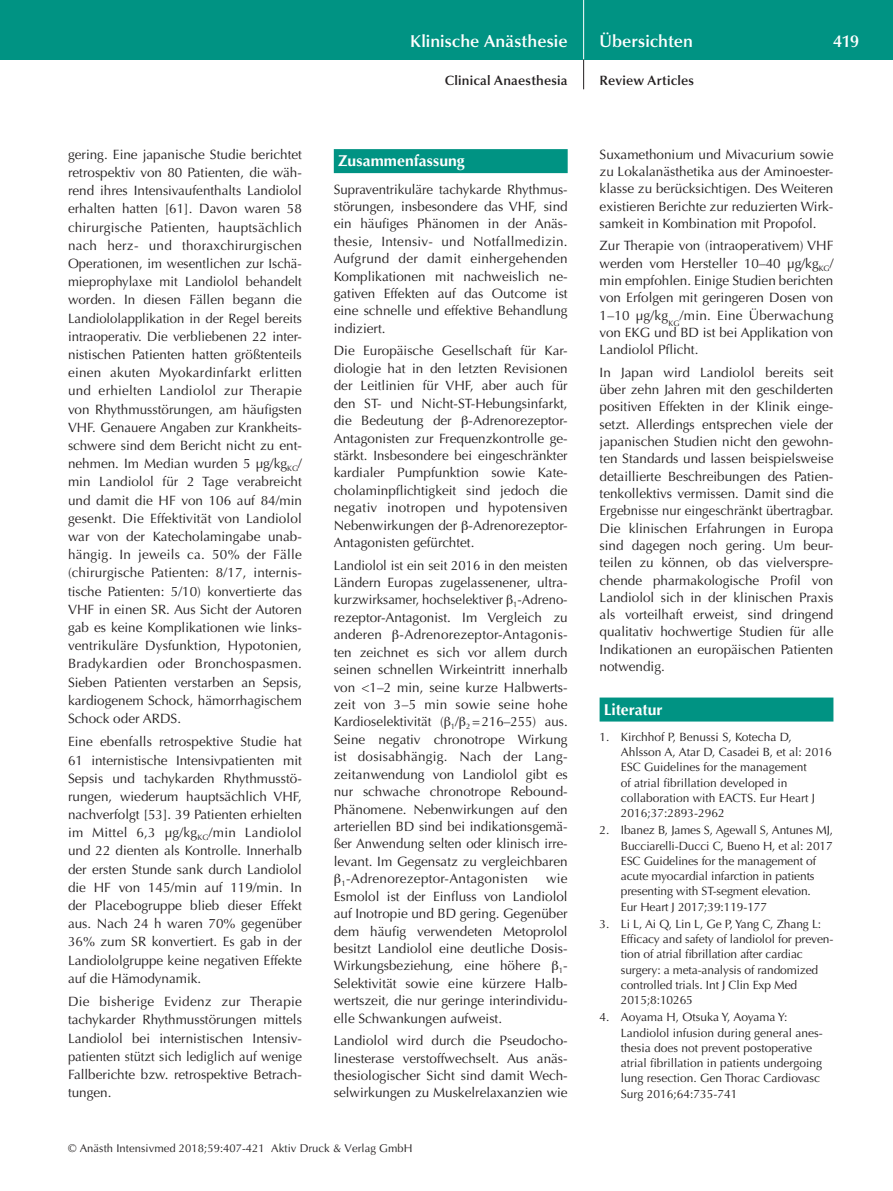
<style>
.page{position:relative;width:893px;height:1191px;background:#fff}
.page>*{position:absolute;margin:0;border:0;box-sizing:border-box;transform-origin:0 0}
.t1{font:600 17.25px "Optima";color:#fff}
.t2{font:700 15.75px "Optima";letter-spacing:.005em;color:#fff}
.t3{font:13.5px/18.1px "Optima";color:#231f20;text-align:justify}
.t4{font:13.5px "Optima";letter-spacing:.02em;color:#231f20}
.t5{font:600 13.5px "Optima";letter-spacing:.015em;color:#231f20}
.t6{font:12px/15.1px "Optima";letter-spacing:-.01em;color:#231f20}
.t7{font:11.25px "Optima";letter-spacing:.005em;color:#231f20}
.t8{font:7.8px "Optima";color:#231f20}
</style>
<div class="page">
<div style="left:0;top:0;width:893px;height:60px;background:#009383"></div>
<hr style="left:583px;top:0;width:1px;height:60px;background:#fff">
<svg style="left:583px;top:60px;width:1px;height:29px"></svg>
<div style="left:334px;top:149px;width:234px;height:24px;background:#009383"></div>
<div style="left:600px;top:697px;width:233px;height:24px;background:#009383"></div>
<p class="t3" style="left:68px;top:145px;width:235px">gering. Eine japanische Studie berichtet retrospektiv von 80 Patienten, die wäh&shy;rend ihres Intensivaufenthalts Landiolol erhalten hatten [61]. Davon waren 58 chirurgische Patienten, hauptsächlich nach herz- und thoraxchirurgischen Operationen, im wesentlichen zur Ischä&shy;mieprophylaxe mit Landiolol behandelt worden. In diesen Fällen begann die Landiololapplikation in der Regel bereits intraoperativ. Die verbliebenen 22 inter&shy;nistischen Patienten hatten größtenteils einen akuten Myokardinfarkt erlitten und erhielten Landiolol zur Therapie von Rhythmusstörungen, am häufigsten VHF. Genauere Angaben zur Krankheits&shy;schwere sind dem Bericht nicht zu ent&shy;nehmen. Im Median wurden 5 μg/kg<sub>KG</sub>/ min Landiolol für 2 Tage verabreicht und damit die HF von 106 auf 84/min gesenkt. Die Effektivität von Landiolol war von der Katecholamingabe unab&shy;hängig. In jeweils ca. 50% der Fälle (chirurgische Patienten: 8/17, internis&shy;tische Patienten: 5/10) konvertierte das VHF in einen SR. Aus Sicht der Autoren gab es keine Komplikationen wie links&shy;ventrikuläre Dysfunktion, Hypotonien, Bradykardien oder Bronchospasmen.<br>Sieben Patienten verstarben an Sepsis, kardiogenem Schock, hämorrhagischem Schock oder ARDS.</p>
<p class="t3" style="left:68px;top:733px;width:235px">Eine ebenfalls retrospektive Studie hat 61 internistische Intensivpatienten mit Sepsis und tachykarden Rhythmusstö&shy;rungen, wiederum hauptsächlich VHF, nachverfolgt [53]. 39 Patienten erhielten im Mittel 6,3 μg/kg<sub>KG</sub>/min Landiolol und 22 dienten als Kontrolle. Innerhalb der ersten Stunde sank durch Landiolol die HF von 145/min auf 119/min. In der Placebogruppe blieb dieser Effekt aus. Nach 24 h waren 70% gegenüber 36% zum SR konvertiert. Es gab in der Landiololgruppe keine negativen Effekte auf die Hämodynamik.</p>
<p class="t3" style="left:68px;top:992px;width:235px">Die bisherige Evidenz zur Therapie tachykarder Rhythmusstörungen mittels Landiolol bei internistischen Intensiv&shy;patienten stützt sich lediglich auf wenige Fallberichte bzw. retrospektive Betrach&shy;tungen.</p>
<p class="t1" style="left:410px;top:31px;width:159px">Klinische Anästhesie</p>
<p class="t5" style="left:445px;top:73px;width:124px">Clinical Anaesthesia</p>
<p class="t2" style="left:338px;top:152px;width:128px">Zusammenfassung</p>
<p class="t3" style="left:334px;top:180px;width:235px;line-height:17.4px">Supraventrikuläre tachykarde Rhythmus&shy;störungen, insbesondere das VHF, sind ein häufiges Phänomen in der Anäs&shy;thesie, Intensiv- und Notfallmedizin.<br>Aufgrund der damit einhergehenden Komplikationen mit nachweislich ne&shy;gativen Effekten auf das Outcome ist eine schnelle und effektive Behandlung indiziert.</p>
<p class="t3" style="left:334px;top:342px;width:235px;line-height:17.4px">Die Europäische Gesellschaft für Kar&shy;diologie hat in den letzten Revisionen der Leitlinien für VHF, aber auch für den ST- und Nicht-ST-Hebungsinfarkt, die Bedeutung der -Adrenorezeptor-Antagonisten zur Frequenzkontrolle ge&shy;stärkt. Insbesondere bei eingeschränkter kardialer Pumpfunktion sowie Kate&shy;cholaminpflichtigkeit sind jedoch die negativ inotropen und hypotensiven Nebenwirkungen der -Adrenorezeptor-Antagonisten gefürchtet.</p>
<p class="t3" style="left:334px;top:556px;width:235px;line-height:17.4px;text-align:left">Landiolol ist ein seit 2016 in den meisten Ländern Europas zugelassenener, ultra-‑ kurzwirksamer, hochselektiver <sub>1</sub>-Adreno-‑ rezeptor-Antagonist. Im Vergleich zu anderen</p>
<p class="t4" style="left:400px;top:627px;width:170px">-Adrenorezeptor-Antagonis-</p>
<p class="t3" style="left:334px;top:643px;width:235px">ten zeichnet es sich vor allem durch</p>
<p class="t3" style="left:334px;top:660px;width:235px">seinen schnellen Wirkeintritt innerhalb</p>
<p class="t3" style="left:334px;top:678px;width:235px">von &lt;1–2 min, seine kurze Halbwerts-</p>
<p class="t4" style="left:334px;top:696px;width:235px">zeit von 3–5 min sowie seine hohe</p>
<p class="t3" style="left:334px;top:713px;width:235px">Kardioselektivität ( <sub>1</sub>/ <sub>2</sub> =216–255) aus.</p>
<p class="t3" style="left:334px;top:730px;width:235px">Seine negativ chronotrope Wirkung</p>
<p class="t4" style="left:334px;top:749px;width:235px">ist dosisabhängig. Nach der Lang-</p>
<p class="t3" style="left:334px;top:765px;width:235px">zeitanwendung von Landiolol gibt es</p>
<p class="t3" style="left:334px;top:782px;width:235px">nur schwache chronotrope Rebound-</p>
<p class="t3" style="left:334px;top:800px;width:235px">Phänomene. Nebenwirkungen auf den</p>
<p class="t3" style="left:334px;top:817px;width:235px">arteriellen BD sind bei indikationsgemä-</p>
<p class="t3" style="left:334px;top:835px;width:235px">ßer Anwendung selten oder klinisch irre-</p>
<p class="t3" style="left:334px;top:852px;width:235px">levant. Im Gegensatz zu vergleichbaren</p>
<p class="t4" style="left:341px;top:870px;width:188px"><sub>1</sub>-Adrenorezeptor-Antagonisten</p>
<p class="t3" style="left:334px;top:870px;width:235px;line-height:17.4px;text-indent:212px">wie Esmolol ist der Einfluss von Landiolol auf Inotropie und BD gering. Gegenüber dem häufig verwendeten Metoprolol besitzt Landiolol eine deutliche Dosis-Wirkungsbeziehung, eine höhere</p>
<p class="t8" style="left:559px;top:966px;width:10px">1<sup>-</sup></p>
<p class="t3" style="left:334px;top:974px;width:235px;line-height:17.4px">Selektivität sowie eine kürzere Halb&shy;wertszeit, die nur geringe interindividu&shy;elle Schwankungen aufweist.</p>
<p class="t3" style="left:334px;top:1032px;width:235px;line-height:17.4px">Landiolol wird durch die Pseudocho&shy;linesterase verstoffwechselt. Aus anäs&shy;thesiologischer Sicht sind damit Wech&shy;selwirkungen zu Muskelrelaxanzien wie</p>
<p class="t7" style="left:68px;top:1142px;width:346px">© Anästh Intensivmed 2018;59:407-421 Aktiv Druck &amp; Verlag GmbH</p>
<p class="t1" style="left:600px;top:31px;width:95px">Übersichten</p>
<p class="t1" style="left:833px;top:31px;width:27px">419</p>
<p class="t5" style="left:600px;top:73px;width:96px">Review Articles</p>
<p class="t3" style="left:600px;top:146px;width:235px;line-height:17.2px">Suxamethonium und Mivacurium sowie zu Lokalanästhetika aus der Aminoester&shy;klasse zu berücksichtigen. Des Weiteren existieren Berichte zur reduzierten Wirk&shy;samkeit in Kombination mit Propofol.</p>
<p class="t3" style="left:600px;top:237px;width:235px;line-height:17.2px">Zur Therapie von (intraoperativem) VHF werden vom Hersteller 10–40 μg/kg<sub>KG</sub>/ min empfohlen. Einige Studien berichten von Erfolgen mit geringeren Dosen von 1–10 μg/kg<sub>KG</sub>/min. Eine Überwachung von EKG und BD ist bei Applikation von Landiolol Pflicht.</p>
<p class="t3" style="left:600px;top:364px;width:235px;line-height:17.2px">In Japan wird Landiolol bereits seit über zehn Jahren mit den geschilderten positiven Effekten in der Klinik einge&shy;setzt. Allerdings entsprechen viele der japanischen Studien nicht den gewohn&shy;ten Standards und lassen beispielsweise detaillierte Beschreibungen des Patien&shy;tenkollektivs vermissen. Damit sind die Ergebnisse nur eingeschränkt übertragbar.<br>Die klinischen Erfahrungen in Europa sind dagegen noch gering. Um beur&shy;teilen zu können, ob das vielverspre&shy;chende pharmakologische Profil von Landiolol sich in der klinischen Praxis als vorteilhaft erweist, sind dringend qualitativ hochwertige Studien für alle Indikationen an europäischen Patienten notwendig.</p>
<p class="t2" style="left:604px;top:700px;width:60px">Literatur</p>
<p class="t6" style="left:621px;top:729px;width:213px;text-indent:-21px">1. Kirchhof P, Benussi S, Kotecha D, Ahlsson A, Atar D, Casadei B, et al: 2016<br>ESC Guidelines for the management<br>of atrial fibrillation developed in collaboration with EACTS. Eur Heart J 2016;37:2893-2962</p>
<p class="t6" style="left:621px;top:823px;width:214px;text-indent:-21px">2. Ibanez B, James S, Agewall S, Antunes MJ, Bucciarelli-Ducci C, Bueno H, et al: 2017<br>ESC Guidelines for the management of acute myocardial infarction in patients presenting with ST-segment elevation.<br>Eur Heart J 2017;39:119-177</p>
<p class="t6" style="left:621px;top:916px;width:214px;text-indent:-21px">3. Li L, Ai Q, Lin L, Ge P, Yang C, Zhang L:<br>Efficacy and safety of landiolol for preven&shy;tion of atrial fibrillation after cardiac surgery: a meta-analysis of randomized controlled trials. Int J Clin Exp Med 2015;8:10265</p>
<p class="t6" style="left:621px;top:1010px;width:203px;text-indent:-21px">4. Aoyama H, Otsuka Y, Aoyama Y:<br>Landiolol infusion during general anes&shy;thesia does not prevent postoperative atrial fibrillation in patients undergoing lung resection. Gen Thorac Cardiovasc Surg 2016;64:735-741</p>
</div>
